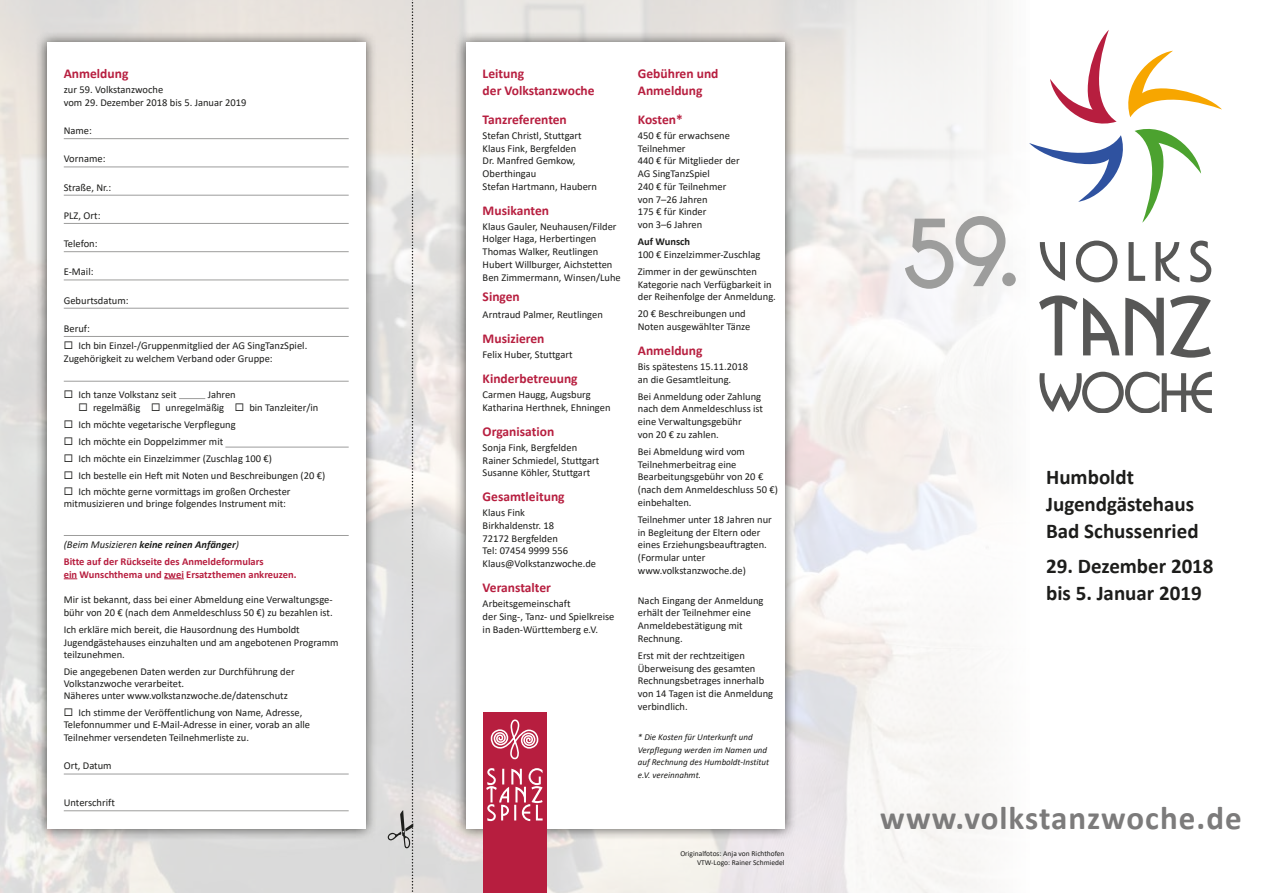
<style>
.page{position:relative;width:1263px;height:893px;background:#fff}
.page>*{position:absolute;margin:0;border:0;box-sizing:border-box;transform-origin:0 0}
.t1{font:90px "Bosanova";color:#9d9d9c}
.t2{font:700 33px "Calibri";letter-spacing:.03em;color:#7c7b7b}
.t3{font:700 21px/27px "Calibri";color:#1d1d1b}
.t4{font:700 13.5px/16.5px "Calibri";color:#b71e3f}
.t5{font:10.5px/12.8px "Calibri";color:#1d1d1b}
.t6{font:700 10.5px/17px "Calibri";color:#b71e3f}
.t7{font:700 10.5px "Calibri";color:#1d1d1b}
.t8{font:italic 9px/12.8px "Calibri";color:#1d1d1b}
.t9{font:7.5px/9px "Calibri";color:#1d1d1b;text-align:right}
.s1{color:#fff}
.s2{font-weight:400;font-style:italic;color:#1d1d1b}
.s3{font-style:italic;color:#1d1d1b}
</style>
<div class="page">
<img style="left:0;top:0;width:1001px;height:893px">
<div style="left:454px;top:31px;width:342px;height:810px;background:#1d1d1b;opacity:.75"></div>
<div style="left:466px;top:43px;width:318px;height:786px;background:#fff"></div>
<div style="left:35px;top:31px;width:342px;height:810px;background:#1d1d1b;opacity:.75"></div>
<div style="left:47px;top:43px;width:319px;height:786px;background:#fff"></div>
<hr style="left:64px;top:138px;width:285px;height:1px;background:#9d9d9c">
<hr style="left:64px;top:167px;width:285px;height:1px;background:#9d9d9c">
<hr style="left:64px;top:195px;width:285px;height:1px;background:#9d9d9c">
<hr style="left:64px;top:223px;width:285px;height:1px;background:#9d9d9c">
<hr style="left:64px;top:251px;width:285px;height:1px;background:#9d9d9c">
<hr style="left:64px;top:280px;width:285px;height:1px;background:#9d9d9c">
<hr style="left:64px;top:308px;width:285px;height:1px;background:#9d9d9c">
<hr style="left:64px;top:336px;width:285px;height:1px;background:#9d9d9c">
<hr style="left:64px;top:381px;width:285px;height:1px;background:#9d9d9c">
<svg style="left:179px;top:398px;width:26px;height:1px"></svg>
<hr style="left:225px;top:447px;width:124px;height:1px;background:#9d9d9c">
<hr style="left:64px;top:535px;width:285px;height:1px;background:#9d9d9c">
<svg style="left:64px;top:578px;width:13px;height:1px"></svg>
<svg style="left:164px;top:578px;width:20px;height:1px"></svg>
<hr style="left:64px;top:774px;width:285px;height:1px;background:#9d9d9c">
<hr style="left:64px;top:810px;width:285px;height:1px;background:#9d9d9c">
<svg style="left:1040px;top:242px;width:25px;height:39px"></svg>
<svg style="left:1076px;top:241px;width:41px;height:41px"></svg>
<svg style="left:1128px;top:242px;width:17px;height:39px"></svg>
<svg style="left:1155px;top:242px;width:24px;height:40px"></svg>
<svg style="left:1190px;top:241px;width:21px;height:41px"></svg>
<svg style="left:1039px;top:372px;width:173px;height:40px"></svg>
<svg style="left:1039px;top:295px;width:80px;height:60px"></svg>
<svg style="left:1125px;top:298px;width:39px;height:57px"></svg>
<svg style="left:1170px;top:295px;width:41px;height:63px"></svg>
<svg style="left:1029px;top:30px;width:193px;height:193px"></svg>
<div style="left:483px;top:712px;width:63px;height:181px;background:#b71e3f"></div>
<svg style="left:490px;top:719px;width:49px;height:40px"></svg>
<svg style="left:486px;top:768px;width:57px;height:53px"></svg>
<svg style="left:388px;top:0;width:25px;height:893px;background:#e1dfdd"></svg>
<p class="t4" style="left:64px;top:65px;width:66px">Anmeldung</p>
<p class="t5" style="left:64px;top:83px;width:184px">zur 59. Volkstanzwoche<br>vom 29. Dezember 2018 bis 5. Januar 2019</p>
<p class="t5" style="left:64px;top:124px;width:30px">Name:</p>
<p class="t5" style="left:64px;top:152px;width:43px">Vorname:</p>
<p class="t5" style="left:64px;top:180px;width:49px">Straße, Nr.:</p>
<p class="t5" style="left:64px;top:209px;width:38px">PLZ, Ort:</p>
<p class="t5" style="left:64px;top:237px;width:35px">Telefon:</p>
<p class="t5" style="left:64px;top:265px;width:31px">E-Mail:</p>
<p class="t5" style="left:64px;top:293px;width:66px">Geburtsdatum:</p>
<p class="t5" style="left:64px;top:322px;width:28px">Beruf:</p>
<p class="t5" style="left:64px;top:339px;width:245px">◻ Ich bin Einzel-/Gruppenmitglied der AG SingTanzSpiel.<br>Zugehörigkeit zu welchem Verband oder Gruppe:</p>
<p class="t5" style="left:64px;top:388px;width:114px">◻ Ich tanze Volkstanz seit</p>
<p class="t5" style="left:208px;top:388px;width:30px">Jahren</p>
<p class="t5" style="left:64px;top:400px;width:256px"><span class="s1">◻</span> ◻ regelmäßig ◻ unregelmäßig ◻ bin Tanzleiter/in</p>
<p class="t5" style="left:64px;top:417px;width:173px">◻ Ich möchte vegetarische Verpflegung</p>
<p class="t5" style="left:64px;top:434px;width:161px">◻ Ich möchte ein Doppelzimmer mit</p>
<p class="t5" style="left:64px;top:451px;width:210px">◻ Ich möchte ein Einzelzimmer (Zuschlag 100 €)</p>
<p class="t5" style="left:64px;top:468px;width:263px">◻ Ich bestelle ein Heft mit Noten und Beschreibungen (20 €)</p>
<p class="t5" style="left:64px;top:485px;width:228px;line-height:12px">◻ Ich möchte gerne vormittags im großen Orchester mitmusizieren und bringe folgendes Instrument mit:</p>
<p class="t6" style="left:64px;top:536px;width:201px"><span class="s2">(Beim Musizieren</span> <span class="s3">keine reinen Anfänger</span><span class="s2">)<br></span>Bitte auf der Rückseite des Anmeldeformulars</p>
<p class="t6" style="left:64px;top:565px;width:234px">ein Wunschthema und zwei Ersatzthemen ankreuzen.</p>
<p class="t5" style="left:64px;top:593px;width:270px">Mir ist bekannt, dass bei einer Abmeldung eine Verwaltungsge&shy;bühr von 20 € (nach dem Anmeldeschluss 50 €) zu bezahlen ist.</p>
<p class="t5" style="left:64px;top:623px;width:276px">Ich erkläre mich bereit, die Hausordnung des Humboldt<br>Jugendgästehauses einzuhalten und am angebotenen Programm teilzunehmen.</p>
<p class="t5" style="left:64px;top:665px;width:232px;line-height:12px">Die angegebenen Daten werden zur Durchführung der<br>Volkstanzwoche verarbeitet.<br>Näheres unter www.volkstanzwoche.de/datenschutz</p>
<p class="t5" style="left:64px;top:705px;width:248px">◻ Ich stimme der Veröffentlichung von Name, Adresse,<br>Telefonnummer und E-Mail-Adresse in einer, vorab an alle<br>Teilnehmer versendeten Teilnehmerliste zu.</p>
<p class="t5" style="left:64px;top:759px;width:49px">Ort, Datum</p>
<p class="t5" style="left:64px;top:796px;width:53px">Unterschrift</p>
<p class="t4" style="left:483px;top:65px;width:114px">Leitung<br>der Volkstanzwoche</p>
<p class="t4" style="left:483px;top:111px;width:86px">Tanzreferenten</p>
<p class="t5" style="left:483px;top:129px;width:116px">Stefan Christl, Stuttgart<br>Klaus Fink, Bergfelden<br>Dr. Manfred Gemkow,<br>Oberthingau<br>Stefan Hartmann, Haubern</p>
<p class="t4" style="left:483px;top:202px;width:68px">Musikanten</p>
<p class="t5" style="left:483px;top:220px;width:140px">Klaus Gauler, Neuhausen/Filder<br>Holger Haga, Herbertingen<br>Thomas Walker, Reutlingen<br>Hubert Willburger, Aichstetten<br>Ben Zimmermann, Winsen/Luhe</p>
<p class="t4" style="left:483px;top:289px;width:39px">Singen</p>
<p class="t5" style="left:483px;top:308px;width:122px">Arntraud Palmer, Reutlingen</p>
<p class="t4" style="left:483px;top:331px;width:63px">Musizieren</p>
<p class="t5" style="left:483px;top:348px;width:91px">Felix Huber, Stuttgart</p>
<p class="t4" style="left:483px;top:370px;width:96px">Kinderbetreuung</p>
<p class="t5" style="left:483px;top:388px;width:129px">Carmen Haugg, Augsburg<br>Katharina Herthnek, Ehningen</p>
<p class="t4" style="left:483px;top:423px;width:73px">Organisation</p>
<p class="t5" style="left:483px;top:441px;width:118px">Sonja Fink, Bergfelden<br>Rainer Schmiedel, Stuttgart<br>Susanne Köhler, Stuttgart</p>
<p class="t4" style="left:483px;top:488px;width:84px">Gesamtleitung</p>
<p class="t5" style="left:483px;top:506px;width:115px">Klaus Fink<br>Birkhaldenstr. 18<br>72172 Bergfelden<br>Tel: 07454 9999 556<br>Klaus@Volkstanzwoche.de</p>
<p class="t4" style="left:483px;top:579px;width:70px">Veranstalter</p>
<p class="t5" style="left:483px;top:597px;width:133px">Arbeitsgemeinschaft<br>der Sing-, Tanz- und Spielkreise in Baden-Württemberg e.V.</p>
<p class="t4" style="left:638px;top:65px;width:82px">Gebühren und<br>Anmeldung</p>
<p class="t4" style="left:638px;top:111px;width:46px">Kosten*</p>
<p class="t5" style="left:638px;top:129px;width:103px">450 € für erwachsene<br>Teilnehmer<br>440 € für Mitglieder der<br>AG SingTanzSpiel<br>240 € für Teilnehmer von 7–26 Jahren<br>175 € für Kinder<br>von 3–6 Jahren</p>
<p class="t7" style="left:638px;top:234px;width:54px">Auf Wunsch</p>
<p class="t5" style="left:638px;top:246px;width:124px;line-height:17px">100 € Einzelzimmer-Zuschlag<br>Zimmer in der gewünschten</p>
<p class="t5" style="left:638px;top:277px;width:140px">Kategorie nach Verfügbarkeit in der Reihenfolge der Anmeldung.</p>
<p class="t5" style="left:638px;top:307px;width:114px">20 € Beschreibungen und<br>Noten ausgewählter Tänze</p>
<p class="t4" style="left:638px;top:342px;width:66px">Anmeldung</p>
<p class="t5" style="left:638px;top:360px;width:112px">Bis spätestens 15.11.2018 an die Gesamtleitung.</p>
<p class="t5" style="left:638px;top:390px;width:127px">Bei Anmeldung oder Zahlung nach dem Anmeldeschluss ist eine Verwaltungsgebühr<br>von 20 € zu zahlen.</p>
<p class="t5" style="left:638px;top:445px;width:141px">Bei Abmeldung wird vom<br>Teilnehmerbeitrag eine<br>Bearbeitungsgebühr von 20 € (nach dem Anmeldeschluss 50 €) einbehalten.</p>
<p class="t5" style="left:638px;top:513px;width:135px">Teilnehmer unter 18 Jahren nur in Begleitung der Eltern oder eines Erziehungsbeauftragten. (Formular unter www.volkstanzwoche.de)</p>
<p class="t5" style="left:638px;top:594px;width:127px">Nach Eingang der Anmeldung erhält der Teilnehmer eine<br>Anmeldebestätigung mit<br>Rechnung.</p>
<p class="t5" style="left:638px;top:649px;width:137px">Erst mit der rechtzeitigen<br>Überweisung des gesamten<br>Rechnungsbetrages innerhalb von 14 Tagen ist die Anmeldung verbindlich.</p>
<p class="t8" style="left:638px;top:730px;width:133px">* Die Kosten für Unterkunft und<br>Verpflegung werden im Namen und auf Rechnung des Humboldt-Institut e.V. vereinnahmt.</p>
<p class="t9" style="left:680px;top:849px;width:106px">Originalfotos: Anja von Richthofen<br>VTW-Logo: Rainer Schmiedel</p>
<h1 class="t1" style="left:903px;top:198px;width:115px">59.</h1>
<h3 class="t3" style="left:1046px;top:463px;width:154px">Humboldt<br>Jugendgästehaus<br>Bad Schussenried</h3>
<h3 class="t3" style="left:1046px;top:552px;width:169px">29. Dezember 2018 bis 5. Januar 2019</h3>
<h2 class="t2" style="left:880px;top:795px;width:363px">www.volkstanzwoche.de</h2>
</div>
